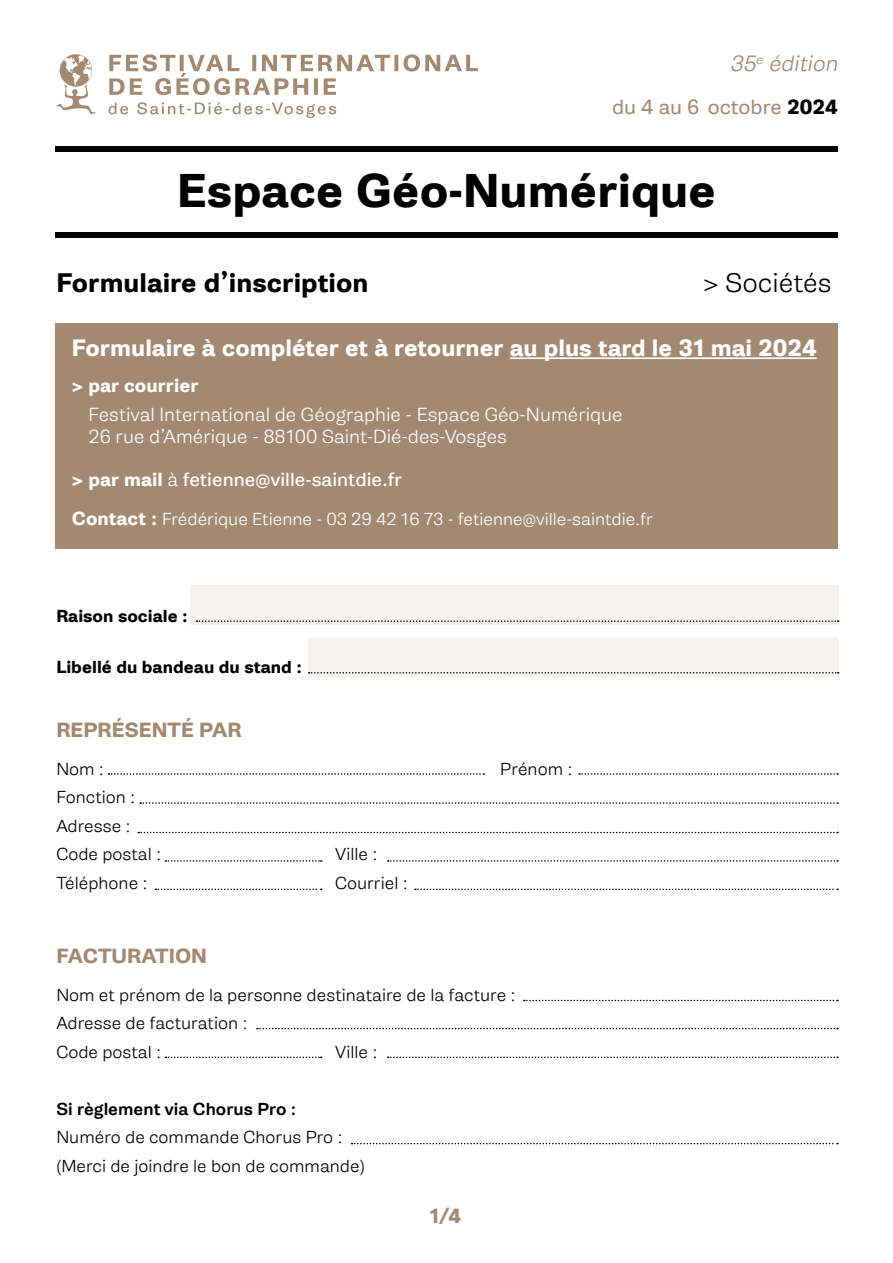
<style>
.page{position:relative;width:893px;height:1263px;background:#fff}
.page>*{position:absolute;margin:0;border:0;box-sizing:border-box;transform-origin:0 0}
.t1{font:700 45px "Gira Sans";color:#000}
.t2{font:700 25.5px "Gira Sans";color:#000}
.t3{font:300 25.5px "Gira Sans";color:#000}
.t4{font:700 22.5px "Gira Sans";color:#fff}
.t5{font:italic 300 21px "Gira Sans";color:#a48972}
.t6{font:700 19.5px "Gira Sans";color:#a48972}
.t7{font:19.5px "Gira Sans";color:#a48972}
.t8{font:300 18px/21.6px "Gira Sans";color:#fff}
.t9{font:18px "Gira Sans";color:#fff}
.t10{font:700 18px "Gira Sans";color:#fff}
.t11{font:300 16.5px/28.5px "Gira Sans";color:#000}
.t12{font:300 16.5px "Gira Sans";color:#fff}
.t13{font:700 16.5px "Gira Sans";color:#000}
.t14{font:500 16.5px "Gira Sans";color:#000}
.s1{font-weight:700;color:#000}
.s2{font-weight:700}
.s3{font-weight:300}
.s4{font-weight:700;font-size:18px}
</style>
<div class="page">
<div style="left:190px;top:585px;width:648px;height:39px;background:#f5f2ef"></div>
<div style="left:308px;top:637px;width:530px;height:40px;background:#f5f2ef"></div>
<div style="left:55px;top:147px;width:783px;height:5px;background:#000"></div>
<div style="left:55px;top:233px;width:783px;height:5px;background:#000"></div>
<div style="left:55px;top:323px;width:783px;height:225px;background:#a48972"></div>
<svg style="left:109px;top:102px;width:227px;height:16px"></svg>
<svg style="left:109px;top:54px;width:369px;height:41px"></svg>
<svg style="left:56px;top:54px;width:40px;height:60px"></svg>
<hr style="left:510px;top:357px;width:307px;height:2px;background:#fff">
<svg style="left:196px;top:620px;width:643px;height:2px"></svg>
<svg style="left:309px;top:672px;width:530px;height:1px"></svg>
<svg style="left:108px;top:773px;width:376px;height:2px"></svg>
<svg style="left:579px;top:773px;width:259px;height:2px"></svg>
<svg style="left:140px;top:802px;width:698px;height:2px"></svg>
<svg style="left:138px;top:832px;width:700px;height:1px"></svg>
<svg style="left:165px;top:860px;width:157px;height:2px"></svg>
<svg style="left:165px;top:1056px;width:157px;height:2px"></svg>
<svg style="left:388px;top:860px;width:450px;height:2px"></svg>
<svg style="left:388px;top:1056px;width:450px;height:2px"></svg>
<svg style="left:415px;top:888px;width:423px;height:2px"></svg>
<svg style="left:155px;top:888px;width:167px;height:2px"></svg>
<svg style="left:524px;top:1000px;width:314px;height:1px"></svg>
<svg style="left:257px;top:1028px;width:581px;height:1px"></svg>
<svg style="left:352px;top:1143px;width:486px;height:1px"></svg>
<p class="t5" style="left:730px;top:50px;width:114px">35<sup>e</sup> édition</p>
<p class="t7" style="left:612px;top:94px;width:227px">du 4 au 6 octobre <span class="s1">2024</span></p>
<h1 class="t1" style="left:177px;top:162px;width:540px">Espace Géo-Numérique</h1>
<h2 class="t2" style="left:56px;top:265px;width:314px">Formulaire d’inscription</h2>
<h2 class="t3" style="left:703px;top:266px;width:130px">&gt; Sociétés</h2>
<h3 class="t4" style="left:72px;top:333px;width:746px">Formulaire à compléter et à retourner au plus tard le 31 mai 2024</h3>
<p class="t10" style="left:72px;top:374px;width:128px">&gt; par courrier</p>
<p class="t8" style="left:89px;top:403px;width:536px">Festival International de Géographie - Espace Géo-Numérique<br>26 rue d’Amérique - 88100 Saint-Dié-des-Vosges</p>
<p class="t9" style="left:72px;top:467px;width:332px"><span class="s2">&gt; par mail</span> <span class="s3">à</span> fetienne@ville-saintdie.fr</p>
<p class="t12" style="left:72px;top:508px;width:583px"><span class="s4">Contact :</span> Frédérique Etienne - 03 29 42 16 73 - fetienne@ville-saintdie.fr</p>
<p class="t13" style="left:56px;top:605px;width:133px">Raison sociale :</p>
<p class="t13" style="left:56px;top:656px;width:247px">Libellé du bandeau du stand :</p>
<p class="t6" style="left:56px;top:717px;width:187px">REPRÉSENTÉ PAR</p>
<p class="t11" style="left:56px;top:754px;width:49px">Nom :</p>
<p class="t11" style="left:500px;top:754px;width:74px">Prénom :</p>
<p class="t11" style="left:56px;top:783px;width:106px">Fonction :<br>Adresse :<br>Code postal :</p>
<p class="t11" style="left:335px;top:840px;width:44px">Ville :</p>
<p class="t11" style="left:56px;top:868px;width:93px">Téléphone :</p>
<p class="t11" style="left:335px;top:868px;width:74px">Courriel :</p>
<p class="t6" style="left:56px;top:943px;width:152px">FACTURATION</p>
<p class="t11" style="left:56px;top:980px;width:461px">Nom et prénom de la personne destinataire de la facture :<br>Adresse de facturation :<br>Code postal :</p>
<p class="t11" style="left:335px;top:1037px;width:44px">Ville :</p>
<p class="t14" style="left:56px;top:1098px;width:241px">Si règlement via Chorus Pro :</p>
<p class="t11" style="left:56px;top:1123px;width:310px">Numéro de commande Chorus Pro : (Merci de joindre le bon de commande)</p>
<p class="t6" style="left:429px;top:1202px;width:33px">1/4</p>
</div>
